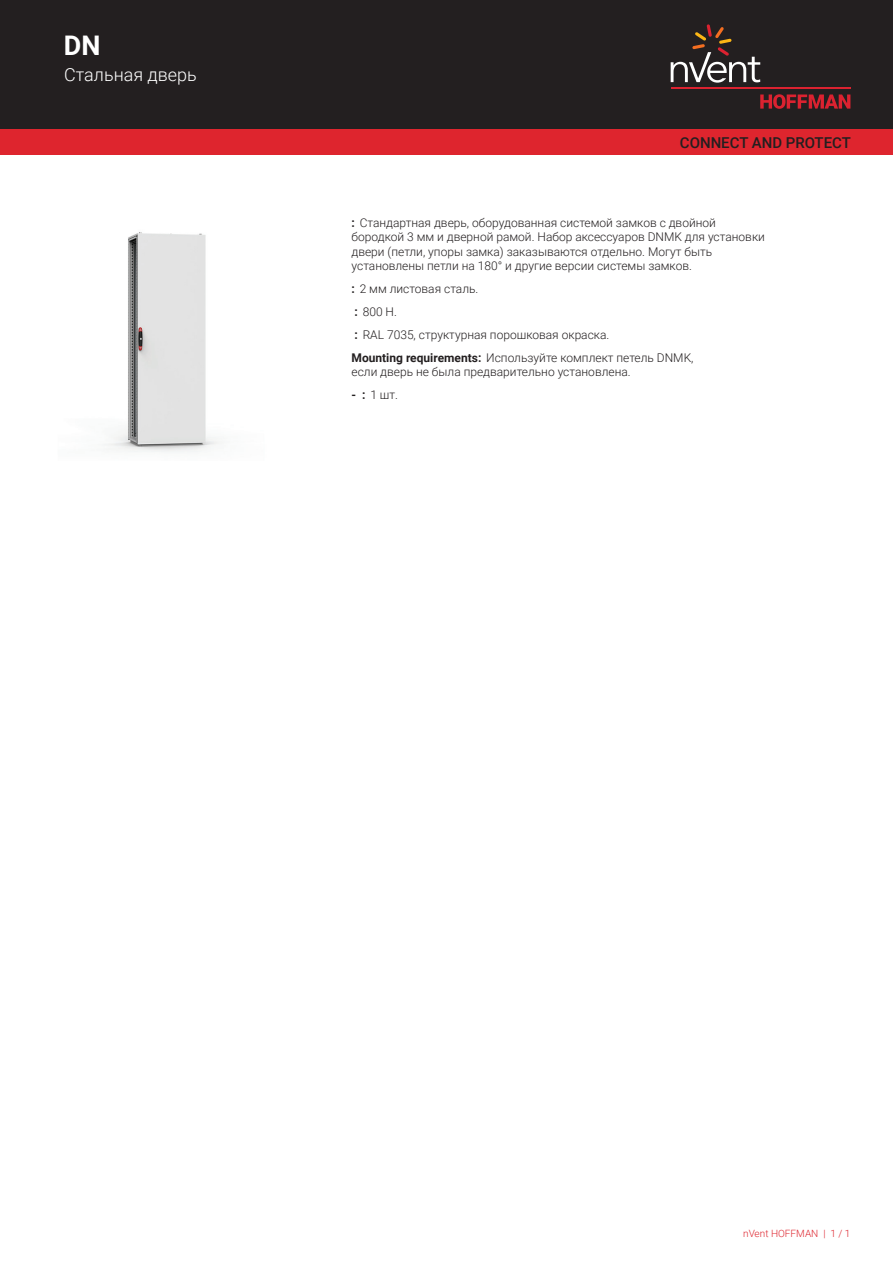
<style>
.page{position:relative;width:893px;height:1263px;background:#fff}
.page>*{position:absolute;margin:0;border:0;box-sizing:border-box;transform-origin:0 0}
.t1{font:700 27px "Roboto";color:#fff}
.t2{font:300 18px "Roboto";color:#fff}
.t3{font:500 15px "Roboto";color:#231f20}
.t4{font:300 12px/14.4px "Roboto";color:#231f20}
.t5{font:300 10.05px "Roboto";color:#de252e}
.s1{font-weight:700}
</style>
<div class="page">
<div style="left:0;top:0;width:893px;height:129px;background:#231f20"></div>
<svg style="left:760px;top:94px;width:90px;height:15px"></svg>
<hr style="left:671px;top:88px;width:179px;height:1px;background:#db2230">
<svg style="left:671px;top:24px;width:89px;height:59px"></svg>
<div style="left:0;top:129px;width:893px;height:26px;background:#de252e"></div>
<img style="left:104px;top:232px;width:115px;height:220px">
<h1 class="t1" style="left:64px;top:27px;width:38px">DN</h1>
<h2 class="t2" style="left:64px;top:62px;width:134px">Стальная дверь</h2>
<p class="t3" style="left:680px;top:132px;width:173px">CONNECT AND PROTECT</p>
<p class="t4" style="left:351px;top:215px;width:415px"><span class="s1">:</span> Стандартная дверь, оборудованная системой замков с двойной бородкой 3 мм и дверной рамой. Набор аксессуаров DNMK для установки двери (петли, упоры замка) заказываются отдельно. Могут быть установлены петли на 180° и другие версии системы замков.</p>
<p class="t4" style="left:351px;top:277px;width:343px;line-height:23px"><span class="s1">:</span> 2 мм листовая сталь.<br><span class="s1">:</span> 800 Н.<br><span class="s1">:</span> RAL 7035, структурная порошковая окраска.<br><span class="s1">Mounting requirements:</span> Используйте комплект петель DNMK,</p>
<p class="t4" style="left:351px;top:364px;width:281px">если дверь не была предварительно установлена.</p>
<p class="t4" style="left:351px;top:387px;width:48px"><span class="s1">- :</span> 1 шт.</p>
<p class="t5" style="left:743px;top:1226px;width:109px">nVent HOFFMAN | 1 / 1</p>
</div>
